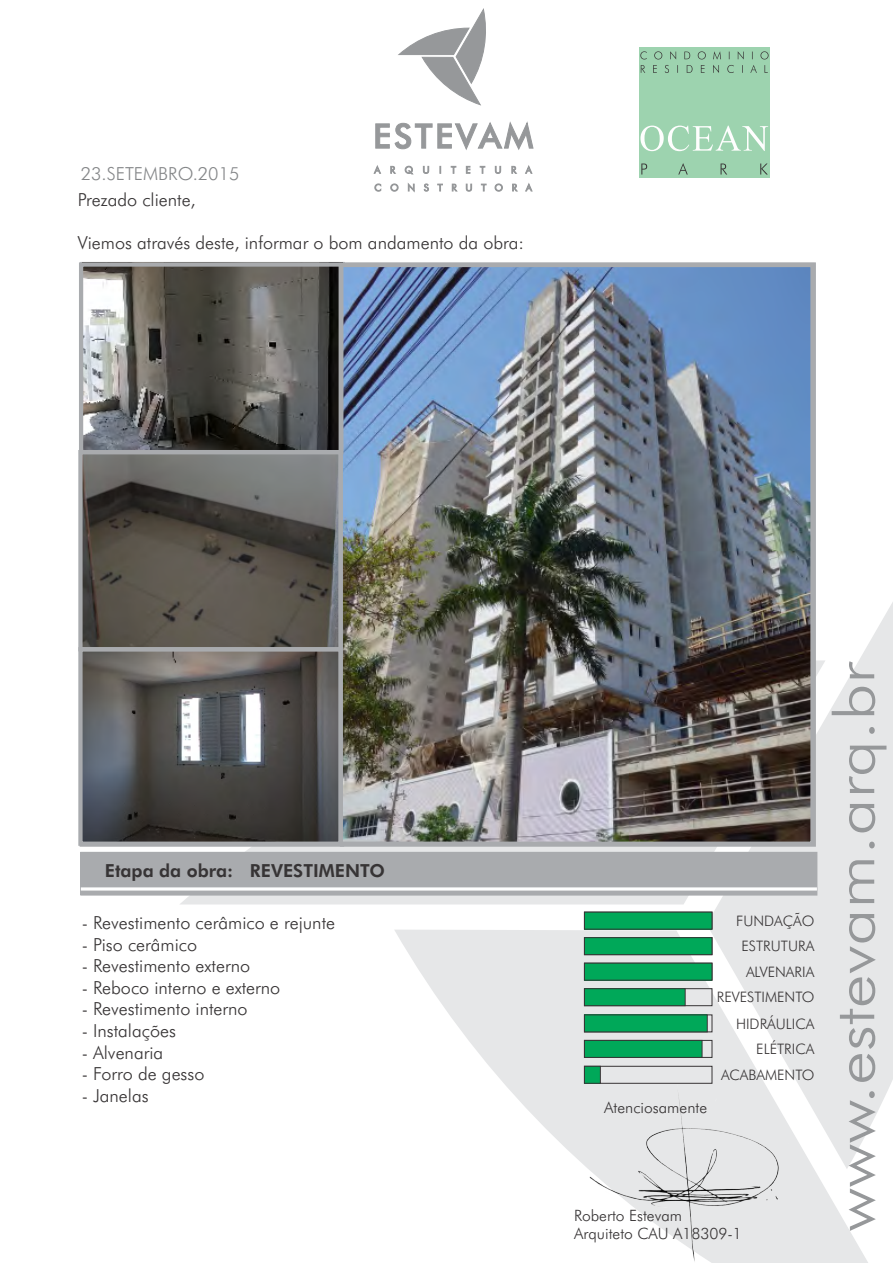
<style>
.page{position:relative;width:893px;height:1263px;background:#fff}
.page>*{position:absolute;margin:0;border:0;box-sizing:border-box;transform-origin:0 0}
.t1{font:300 56.25px "Futura BT";color:#96989a;scale:1.21 1}
.t2{font:300 18px "Futura BT";color:#373435}
.t3{font:800 18px "Futura BT";color:#373435}
.t4{font:300 18px "Futura BT";color:#848688}
.t5{font:300 15.6px/18.8px "Futura BT";color:#373435}
.t6{font:300 14.4px/25.5px "Futura BT";color:#373435;text-align:right}
</style>
<div class="page">
<svg style="left:179px;top:847px;width:527px;height:57px;background:#e4e5e6"></svg>
<svg style="left:706px;top:602px;width:187px;height:528px;fill:#e6e7e8"></svg>
<svg style="left:395px;top:929px;width:473px;height:334px;fill:#e6e7e8"></svg>
<svg style="left:375px;top:122px;width:158px;height:28px"></svg>
<svg style="left:398px;top:8px;width:88px;height:97px"></svg>
<svg style="left:374px;top:166px;width:158px;height:8px"></svg>
<svg style="left:374px;top:183px;width:158px;height:9px"></svg>
<img style="left:577px;top:1065px;width:221px;height:198px">
<div style="left:81px;top:852px;width:736px;height:43px;background:#a9abae"></div>
<hr style="left:81px;top:887px;width:736px;height:3px;background:#fefefe">
<div style="left:584px;top:989px;width:128px;height:17px;background:#e6e7e8"></div>
<div style="left:584px;top:988px;width:128px;height:18px;border:1px solid #373435"></div>
<div style="left:639px;top:48px;width:130px;height:130px;background:#9dd3af"></div>
<svg style="left:640px;top:126px;width:128px;height:25px"></svg>
<svg style="left:641px;top:163px;width:127px;height:12px"></svg>
<svg style="left:640px;top:51px;width:129px;height:22px"></svg>
<div style="left:584px;top:912px;width:128px;height:17px;background:#00a859"></div>
<div style="left:584px;top:912px;width:128px;height:17px;border:1px solid #373435"></div>
<div style="left:584px;top:938px;width:128px;height:17px;background:#00a859"></div>
<div style="left:584px;top:937px;width:128px;height:18px;border:1px solid #373435"></div>
<div style="left:584px;top:963px;width:128px;height:17px;background:#00a859"></div>
<div style="left:584px;top:963px;width:128px;height:17px;border:1px solid #373435"></div>
<div style="left:584px;top:1040px;width:128px;height:17px;background:#e6e7e8"></div>
<div style="left:584px;top:1040px;width:128px;height:17px;border:1px solid #373435"></div>
<div style="left:584px;top:1040px;width:118px;height:17px;background:#00a859"></div>
<div style="left:584px;top:1040px;width:118px;height:17px;border:1px solid #373435"></div>
<div style="left:584px;top:1015px;width:123px;height:17px;background:#00a859"></div>
<div style="left:584px;top:1015px;width:123px;height:17px;border:1px solid #373435"></div>
<div style="left:584px;top:989px;width:101px;height:17px;background:#00a859"></div>
<div style="left:584px;top:988px;width:101px;height:18px;border:1px solid #373435"></div>
<img style="left:344px;top:268px;width:466px;height:573px">
<img style="left:83px;top:652px;width:255px;height:189px">
<div style="left:584px;top:1066px;width:128px;height:17px;background:#e6e7e8"></div>
<div style="left:584px;top:1066px;width:128px;height:17px;border:1px solid #373435"></div>
<div style="left:584px;top:1066px;width:16px;height:17px;background:#00a859"></div>
<div style="left:584px;top:1066px;width:16px;height:17px;border:1px solid #373435"></div>
<img style="left:84px;top:267px;width:254px;height:182px">
<svg style="left:83px;top:455px;width:255px;height:191px;background:#5a5650"></svg>
<div style="left:339px;top:263px;width:476px;height:583px;border:4px solid #a9abae"></div>
<div style="left:78px;top:647px;width:265px;height:199px;border:4px solid #a9abae"></div>
<div style="left:79px;top:262px;width:264px;height:192px;border:4px solid #a9abae"></div>
<div style="left:78px;top:450px;width:265px;height:201px;border:4px solid #a9abae"></div>
<p class="t4" style="left:81px;top:162px;width:160px">23.SETEMBRO.2015</p>
<p class="t2" style="left:78px;top:188px;width:119px">Prezado cliente,</p>
<p class="t2" style="left:78px;top:232px;width:448px">Viemos através deste, informar o bom andamento da obra:</p>
<p class="t3" style="left:105px;top:860px;width:282px">Etapa da obra: REVESTIMENTO</p>
<p class="t2" style="left:82px;top:912px;width:255px">- Revestimento cerâmico e rejunte</p>
<p class="t2" style="left:82px;top:933px;width:117px">- Piso cerâmico</p>
<p class="t2" style="left:82px;top:955px;width:170px">- Revestimento externo</p>
<p class="t2" style="left:82px;top:976px;width:200px">- Reboco interno e externo</p>
<p class="t2" style="left:82px;top:998px;width:167px">- Revestimento interno</p>
<p class="t2" style="left:82px;top:1019px;width:96px">- Instalações</p>
<p class="t2" style="left:82px;top:1041px;width:83px">- Alvenaria</p>
<p class="t2" style="left:82px;top:1063px;width:124px">- Forro de gesso</p>
<p class="t2" style="left:82px;top:1084px;width:68px">- Janelas</p>
<p class="t6" style="left:717px;top:908px;width:99px">FUNDAÇÃO<br>ESTRUTURA<br>ALVENARIA<br>REVESTIMENTO</p>
<p class="t5" style="left:604px;top:1097px;width:104px">Atenciosamente</p>
<p class="t6" style="left:721px;top:1010px;width:95px">HIDRÁULICA<br>ELÉTRICA<br>ACABAMENTO</p>
<p class="t5" style="left:574px;top:1205px;width:169px">Roberto Estevam<br>Arquiteto CAU A18309-1</p>
<h1 class="t1" style="left:820px;top:1232px;width:473px;rotate:-90deg">www.estevam.arq.br</h1>
</div>
